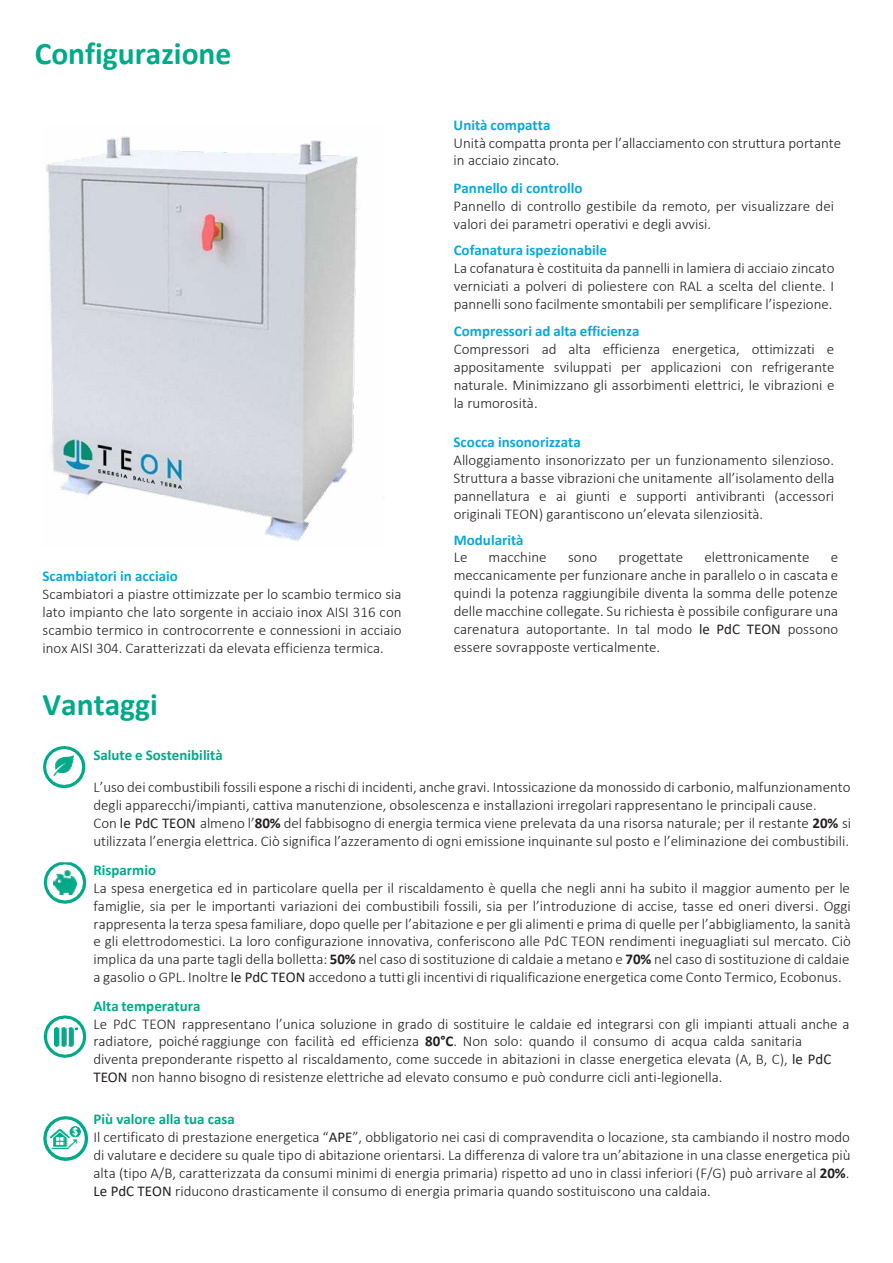
<style>
.page{position:relative;width:893px;height:1263px;background:#fff}
.page>*{position:absolute;margin:0;border:0;box-sizing:border-box;transform-origin:0 0}
.t1{font:700 31.5px "Calibri";color:#0a8}
.t2{font:300 15px/18px "Calibri";color:#231f20;text-align:justify}
.t3{font:700 15px "Calibri";color:#09a8dc}
.t4{font:700 15px "Calibri";color:#0a8}
.s1{font-weight:400}
.s2{font-weight:700}
.s3{font-weight:700;color:#0a8}
</style>
<div class="page">
<img style="left:46px;top:136px;width:312px;height:406px">
<svg style="left:43px;top:746px;width:42px;height:42px"></svg>
<img style="left:54px;top:755px;width:20px;height:21px">
<svg style="left:44px;top:862px;width:42px;height:42px"></svg>
<img style="left:54px;top:871px;width:22px;height:23px">
<svg style="left:44px;top:1015px;width:42px;height:43px"></svg>
<img style="left:55px;top:1028px;width:23px;height:19px">
<svg style="left:43px;top:1116px;width:45px;height:45px"></svg>
<img style="left:51px;top:1126px;width:30px;height:22px">
<h1 class="t1" style="left:35px;top:32px;width:198px">Configurazione</h1>
<p class="t3" style="left:43px;top:566px;width:137px">Scambiatori in acciaio</p>
<p class="t2" style="left:43px;top:585px;width:360px">Scambiatori a piastre ottimizzate per lo scambio termico sia lato impianto che lato sorgente in acciaio inox AISI 316 con scambio termico in controcorrente e connessioni in acciaio inox AISI 304. Caratterizzati da elevata efficienza termica.</p>
<h1 class="t1" style="left:43px;top:682px;width:117px">Vantaggi</h1>
<p class="t3" style="left:454px;top:114px;width:98px">Unità compatta</p>
<p class="t2" style="left:454px;top:134px;width:389px">Unità compatta pronta per l’allacciamento con struttura portante in acciaio zincato.</p>
<p class="t3" style="left:454px;top:177px;width:130px">Pannello di controllo</p>
<p class="t2" style="left:454px;top:197px;width:382px">Pannello di controllo gestibile da remoto, per visualizzare dei valori dei parametri operativi e degli avvisi.</p>
<p class="t3" style="left:454px;top:240px;width:155px">Cofanatura ispezionabile</p>
<p class="t2" style="left:454px;top:259px;width:382px">La cofanatura è costituita da pannelli in lamiera di acciaio zincato verniciati a polveri di poliestere con RAL a scelta del cliente. I pannelli sono facilmente smontabili per semplificare l’ispezione.</p>
<p class="t3" style="left:454px;top:321px;width:187px">Compressori ad alta efficienza</p>
<p class="t2" style="left:454px;top:340px;width:382px">Compressori ad alta efficienza energetica, ottimizzati e appositamente sviluppati per applicazioni con refrigerante naturale. Minimizzano gli assorbimenti elettrici, le vibrazioni e la rumorosità.</p>
<p class="t3" style="left:454px;top:432px;width:129px">Scocca insonorizzata</p>
<p class="t2" style="left:454px;top:451px;width:382px">Alloggiamento insonorizzato per un funzionamento silenzioso.<br>Struttura a basse vibrazioni che unitamente all’isolamento della pannellatura e ai giunti e supporti antivibranti (accessori originali TEON) garantiscono un’elevata silenziosità.</p>
<p class="t3" style="left:454px;top:529px;width:71px">Modularità</p>
<p class="t2" style="left:454px;top:548px;width:15px">Le</p>
<p class="t2" style="left:489px;top:548px;width:59px">macchine</p>
<p class="t2" style="left:568px;top:548px;width:31px">sono</p>
<p class="t2" style="left:619px;top:548px;width:66px">progettate</p>
<p class="t2" style="left:704px;top:548px;width:106px">elettronicamente</p>
<p class="t2" style="left:454px;top:548px;width:386px;text-indent:377px">e meccanicamente per funzionare anche in parallelo o in cascata e quindi la potenza raggiungibile diventa la somma delle potenze delle macchine collegate. Su richiesta è possibile configurare una carenatura autoportante. In tal modo <span class="s1">le PdC TEON</span> possono essere sovrapposte verticalmente.</p>
<p class="t4" style="left:94px;top:744px;width:131px">Salute e Sostenibilità</p>
<p class="t2" style="left:93px;top:778px;width:759px;text-align:left">L’uso dei combustibili fossili espone a rischi di incidenti, anche gravi. Intossicazione da monossido di carbonio, malfunzionamento degli apparecchi/impianti, cattiva manutenzione, obsolescenza e installazioni irregolari rappresentano le principali cause.<br>Con <span class="s1">le PdC TEON</span> almeno l’<span class="s2">80%</span> del fabbisogno di energia termica viene prelevata da una risorsa naturale; per il restante <span class="s2">20%</span> si utilizzata l’energia elettrica. Ciò significa l’azzeramento di ogni emissione inquinante sul posto e l’eliminazione dei combustibili.</p>
<p class="t4" style="left:93px;top:859px;width:64px">Risparmio</p>
<p class="t2" style="left:93px;top:879px;width:759px">La spesa energetica ed in particolare quella per il riscaldamento è quella che negli anni ha subito il maggior aumento per le famiglie, sia per le importanti variazioni dei combustibili fossili, sia per l’introduzione di accise, tasse ed oneri diversi. Oggi rappresenta la terza spesa familiare, dopo quelle per l’abitazione e per gli alimenti e prima di quelle per l’abbigliamento, la sanità e gli elettrodomestici. La loro configurazione innovativa, conferiscono alle PdC TEON rendimenti ineguagliati sul mercato. Ciò implica da una parte tagli della bolletta: <span class="s2">50%</span> nel caso di sostituzione di caldaie a metano e <span class="s2">70%</span> nel caso di sostituzione di caldaie a gasolio o GPL. Inoltre <span class="s1">le PdC TEON</span> accedono a tutti gli incentivi di riqualificazione energetica come Conto Termico, Ecobonus.</p>
<p class="t4" style="left:93px;top:995px;width:108px">Alta temperatura</p>
<p class="t2" style="left:93px;top:1014px;width:758px;text-align:left">Le PdC TEON rappresentano l’unica soluzione in grado di sostituire le caldaie ed integrarsi con gli impianti attuali anche a radiatore, poiché raggiunge con facilità ed efficienza <span class="s2">80°C</span>. Non solo: quando il consumo di acqua calda sanitaria diventa preponderante rispetto al riscaldamento, come succede in abitazioni in classe energetica elevata (A, B, C), <span class="s1">le PdC TEON</span> non hanno bisogno di resistenze elettriche ad elevato consumo e può condurre cicli anti-legionella.</p>
<p class="t2" style="left:93px;top:1110px;width:759px;text-align:left"><span class="s3">Più valore alla tua casa<br></span>Il certificato di prestazione energetica “<span class="s1">APE</span>”, obbligatorio nei casi di compravendita o locazione, sta cambiando il nostro modo di valutare e decidere su quale tipo di abitazione orientarsi. La differenza di valore tra un’abitazione in una classe energetica più alta (tipo A/B, caratterizzata da consumi minimi di energia primaria) rispetto ad uno in classi inferiori (F/G) può arrivare al <span class="s2">20%</span>.<br><span class="s1">Le PdC TEON</span> riducono drasticamente il consumo di energia primaria quando sostituiscono una caldaia.</p>
</div>
